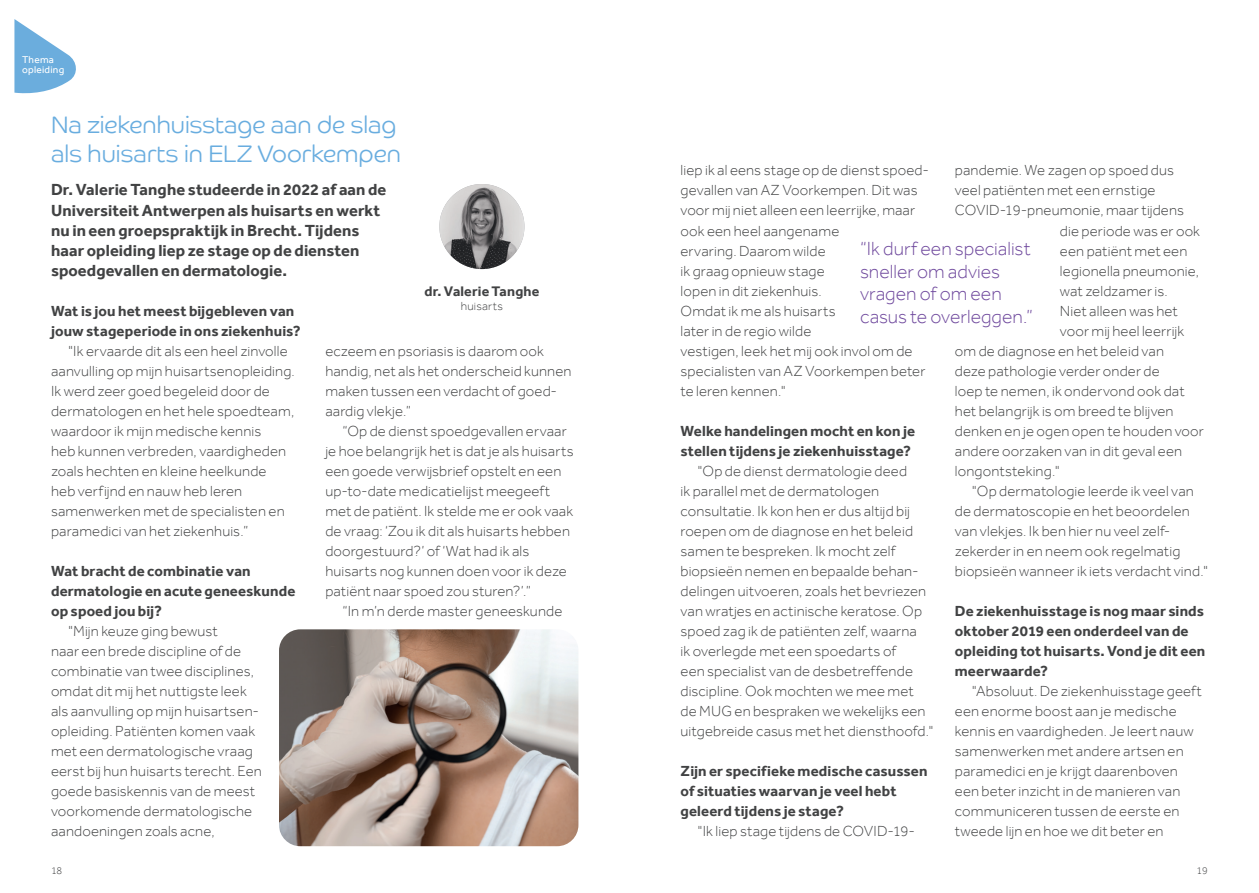
<style>
.page{position:relative;width:1259px;height:893px;background:#fff}
.page>*{position:absolute;margin:0;border:0;box-sizing:border-box;transform-origin:0 0}
.t1{font:300 24px/28.8px "Co Headline";color:#69addf}
.t2{font:300 19.5px/22.5px "Effra";color:#6f499d}
.t3{font:700 16.5px/20.1px "Effra";letter-spacing:.005em;color:#414243}
.t4{font:300 15px/20px "Effra";letter-spacing:.01em;color:#414243}
.t5{font:700 15px/20px "Effra";letter-spacing:.01em;color:#414243}
.t6{font:700 14.25px "Effra";letter-spacing:.01em;color:#414243}
.t7{font:300 12px "Effra";letter-spacing:.02em;color:#414243}
.t8{font:300 10.5px "Effra";color:#414243}
.t9{font:10.05px/10.1px "Effra";letter-spacing:.025em;color:#fff}
</style>
<div class="page">
<img style="left:439px;top:184px;width:85px;height:85px;border-radius:43px">
<svg style="left:14px;top:19px;width:62px;height:75px"></svg>
<img style="left:279px;top:629px;width:299px;height:217px">
<p class="t9" style="left:22px;top:55px;width:44px">Thema opleiding</p>
<h1 class="t1" style="left:51px;top:110px;width:351px">Na ziekenhuisstage aan de slag als huisarts in ELZ Voorkempen</h1>
<p class="t3" style="left:51px;top:180px;width:337px">Dr. Valerie Tanghe studeerde in 2022 af aan de Universiteit Antwerpen als huisarts en werkt nu in een groepspraktijk in Brecht. Tijdens haar opleiding liep ze stage op de diensten spoedgevallen en dermatologie.</p>
<p class="t5" style="left:51px;top:300px;width:251px">Wat is jou het meest bijgebleven van jouw stageperiode in ons ziekenhuis?</p>
<p class="t4" style="left:51px;top:341px;width:245px;text-indent:17px">"Ik ervaarde dit als een heel zinvolle aanvulling op mijn huisartsenopleiding.<br>Ik werd zeer goed begeleid door de dermatologen en het hele spoedteam, waardoor ik mijn medische kennis<br>heb kunnen verbreden, vaardigheden zoals hechten en kleine heelkunde<br>heb verfijnd en nauw heb leren samenwerken met de specialisten en paramedici van het ziekenhuis.”</p>
<p class="t5" style="left:51px;top:561px;width:246px">Wat bracht de combinatie van dermatologie en acute geneeskunde op spoed jou bij?</p>
<p class="t4" style="left:51px;top:621px;width:212px;text-indent:17px">"Mijn keuze ging bewust<br>naar een brede discipline of de combinatie van twee disciplines, omdat dit mij het nuttigste leek als aanvulling op mijn huisartsen&shy;opleiding. Patiënten komen vaak met een dermatologische vraag eerst bij hun huisarts terecht. Een goede basiskennis van de meest voorkomende dermatologische aandoeningen zoals acne,</p>
<p class="t6" style="left:424px;top:283px;width:116px">dr. Valerie Tanghe</p>
<p class="t7" style="left:461px;top:299px;width:44px">huisarts</p>
<p class="t4" style="left:325px;top:340px;width:248px">eczeem en psoriasis is daarom ook handig, net als het onderscheid kunnen maken tussen een verdacht of goed&shy;aardig vlekje.”</p>
<p class="t4" style="left:325px;top:421px;width:250px;text-indent:17px">“Op de dienst spoedgevallen ervaar je hoe belangrijk het is dat je als huisarts een goede verwijsbrief opstelt en een up-to-date medicatielijst meegeeft met de patiënt. Ik stelde me er ook vaak de vraag: ‘Zou ik dit als huisarts hebben doorgestuurd?’ of ‘Wat had ik als huisarts nog kunnen doen voor ik deze patiënt naar spoed zou sturen?’.”</p>
<p class="t4" style="left:342px;top:601px;width:221px">“In m’n derde master geneeskunde</p>
<p class="t4" style="left:955px;top:160px;width:221px">pandemie. We zagen op spoed dus</p>
<p class="t4" style="left:955px;top:180px;width:202px">veel patiënten met een ernstige</p>
<p class="t4" style="left:955px;top:200px;width:231px">COVID-19-pneumonie, maar tijdens</p>
<p class="t4" style="left:1060px;top:220px;width:142px">die periode was er ook</p>
<p class="t4" style="left:1060px;top:240px;width:129px">een patiënt met een</p>
<p class="t4" style="left:1060px;top:260px;width:141px">legionella pneumonie,</p>
<p class="t4" style="left:1060px;top:280px;width:109px">wat zeldzamer is.</p>
<p class="t4" style="left:1060px;top:300px;width:119px">Niet alleen was het</p>
<p class="t4" style="left:1060px;top:320px;width:126px">voor mij heel leerrijk</p>
<p class="t4" style="left:955px;top:341px;width:211px">om de diagnose en het beleid van</p>
<p class="t4" style="left:955px;top:361px;width:206px">deze pathologie verder onder de</p>
<p class="t4" style="left:955px;top:381px;width:231px">loep te nemen, ik ondervond ook dat</p>
<p class="t4" style="left:955px;top:401px;width:220px">het belangrijk is om breed te blijven</p>
<p class="t4" style="left:955px;top:421px;width:250px">denken en je ogen open te houden voor</p>
<p class="t4" style="left:955px;top:441px;width:229px">andere oorzaken van in dit geval een</p>
<p class="t4" style="left:955px;top:461px;width:106px">longontsteking."</p>
<p class="t4" style="left:972px;top:481px;width:223px">"Op dermatologie leerde ik veel van</p>
<p class="t4" style="left:955px;top:501px;width:236px">de dermatoscopie en het beoordelen</p>
<p class="t4" style="left:955px;top:521px;width:217px">van vlekjes. Ik ben hier nu veel zelf-</p>
<p class="t4" style="left:955px;top:541px;width:227px">zekerder in en neem ook regelmatig</p>
<p class="t4" style="left:955px;top:561px;width:254px">biopsieën wanneer ik iets verdacht vind."</p>
<p class="t5" style="left:955px;top:601px;width:252px">De ziekenhuisstage is nog maar sinds oktober 2019 een onderdeel van de opleiding tot huisarts. Vond je dit een meerwaarde?</p>
<p class="t4" style="left:955px;top:681px;width:248px;text-indent:17px">"Absoluut. De ziekenhuisstage geeft een enorme boost aan je medische kennis en vaardigheden. Je leert nauw samenwerken met andere artsen en paramedici en je krijgt daarenboven een beter inzicht in de manieren van communiceren tussen de eerste en tweede lijn en hoe we dit beter en</p>
<p class="t4" style="left:680px;top:160px;width:250px">liep ik al eens stage op de dienst spoed&shy;gevallen van AZ Voorkempen. Dit was voor mij niet alleen een leerrijke, maar ook een heel aangename<br>ervaring. Daarom wilde<br>ik graag opnieuw stage<br>lopen in dit ziekenhuis.<br>Omdat ik me als huisarts<br>later in de regio wilde<br>vestigen, leek het mij ook invol om de specialisten van AZ Voorkempen beter te leren kennen."</p>
<p class="t5" style="left:680px;top:421px;width:236px">Welke handelingen mocht en kon je stellen tijdens je ziekenhuisstage?</p>
<p class="t4" style="left:680px;top:461px;width:254px;text-indent:17px">"Op de dienst dermatologie deed<br>ik parallel met de dermatologen consultatie. Ik kon hen er dus altijd bij roepen om de diagnose en het beleid samen te bespreken. Ik mocht zelf biopsieën nemen en bepaalde behan&shy;delingen uitvoeren, zoals het bevriezen van wratjes en actinische keratose. Op spoed zag ik de patiënten zelf, waarna<br>ik overlegde met een spoedarts of<br>een specialist van de desbetreffende discipline. Ook mochten we mee met de MUG en bespraken we wekelijks een uitgebreide casus met het diensthoofd."</p>
<p class="t5" style="left:680px;top:761px;width:248px">Zijn er specifieke medische casussen of situaties waarvan je veel hebt geleerd tijdens je stage?</p>
<p class="t4" style="left:697px;top:821px;width:219px">"Ik liep stage tijdens de COVID-19-</p>
<h2 class="t2" style="left:860px;top:237px;width:174px">“Ik durf een specialist sneller om advies vragen of om een casus te overleggen.”</h2>
<p class="t8" style="left:51px;top:864px;width:13px">18</p>
<p class="t8" style="left:1196px;top:864px;width:13px">19</p>
</div>
